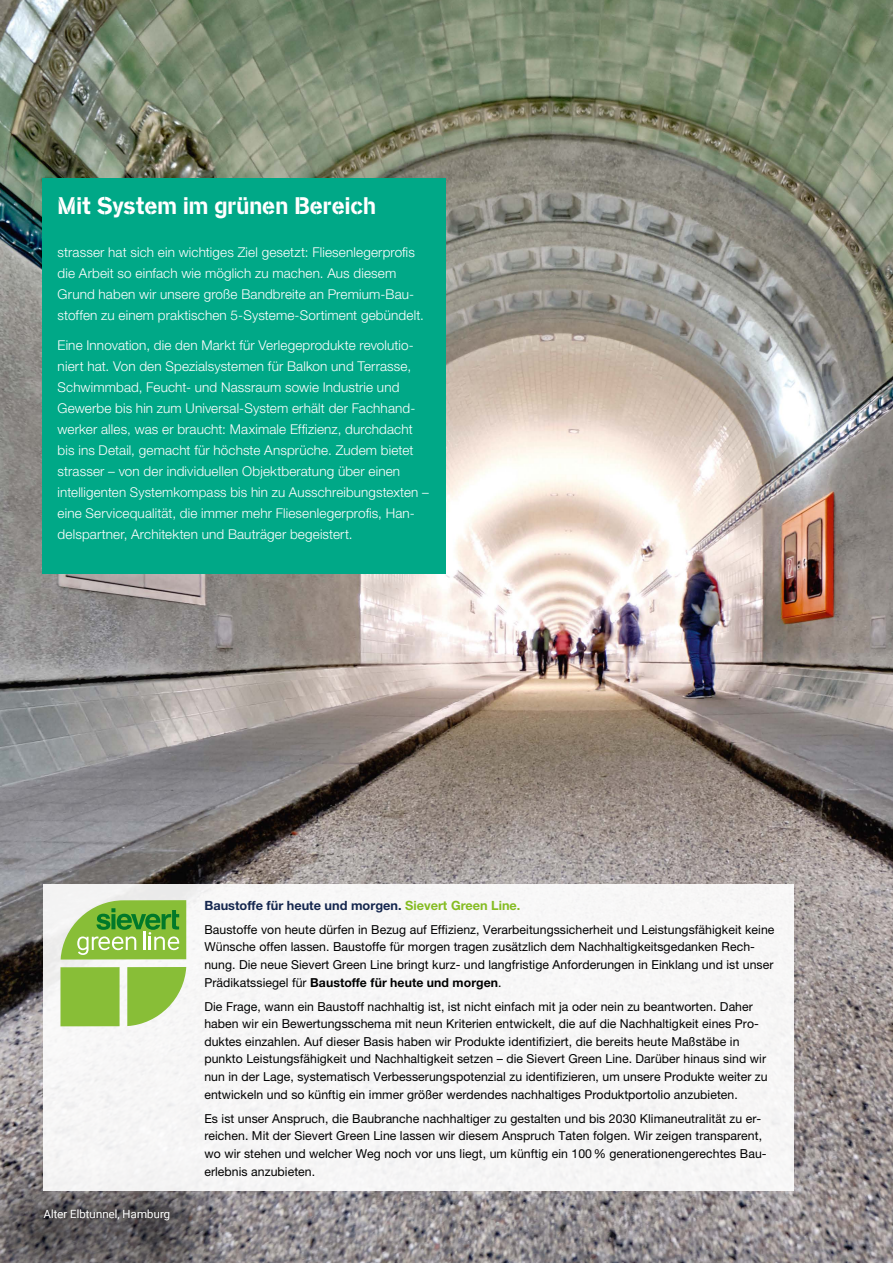
<style>
.page{position:relative;width:893px;height:1263px;background:#fff}
.page>*{position:absolute;margin:0;border:0;box-sizing:border-box;transform-origin:0 0}
.t1{font:700 24px "Standard CT Stencil";color:#fff}
.S_6-7{font:300 13.5px/21px "Helvetica Neue LT Pro";letter-spacing:.01em;color:#fff}
._18_22{font:700 12.75px "Helvetica Neue LT Pro";color:#14264e}
.Einl_Sortiment_Fließ{font:12.3px/17.7px "Helvetica Neue LT Pro";letter-spacing:.005em;color:#000}
.BU_7_5_10{font:300 11.25px "Roboto";letter-spacing:.02em;color:#fff}
.s1{color:#85bc22}
.s2{font-weight:700}
</style>
<div class="page">
<img style="left:0;top:0;width:893px;height:1263px">
<div style="left:42px;top:179px;width:404px;height:395px;background:#00a887"></div>
<svg style="left:0;top:1144px;width:226px;height:119px;background:#6c686a"></svg>
<div style="left:36px;top:1200px;width:142px;height:28px;background:#000;opacity:.75"></div>
<div style="left:43px;top:884px;width:751px;height:307px;background:#f7f6f6"></div>
<svg style="left:60px;top:900px;width:126px;height:126px"></svg>
<p class="t1" style="left:58px;top:191px;width:320px">Mit System im grünen Bereich</p>
<p class="S_6-7" style="left:58px;top:242px;width:368px">strasser hat sich ein wichtiges Ziel gesetzt: Fliesenlegerprofis die Arbeit so einfach wie möglich zu machen. Aus diesem Grund haben wir unsere große Bandbreite an Premium-Bau&shy;stoffen zu einem praktischen 5-Systeme-Sortiment gebündelt.</p>
<p class="S_6-7" style="left:58px;top:334px;width:373px">Eine Innovation, die den Markt für Verlegeprodukte revolutio&shy;niert hat. Von den Spezialsystemen für Balkon und Terrasse, Schwimmbad, Feucht- und Nassraum sowie Industrie und Gewerbe bis hin zum Universal-System erhält der Fachhand&shy;werker alles, was er braucht: Maximale Effizienz, durchdacht bis ins Detail, gemacht für höchste Ansprüche. Zudem bietet strasser – von der individuellen Objektberatung über einen intelligenten Systemkompass bis hin zu Ausschreibungstexten – eine Servicequalität, die immer mehr Fliesenlegerprofis, Han&shy;delspartner, Architekten und Bauträger begeistert.</p>
<p class="BU_7_5_10" style="left:44px;top:1206px;width:128px">Alter Elbtunnel, Hamburg</p>
<p class="_18_22" style="left:204px;top:897px;width:317px">Baustoffe für heute und morgen. <span class="s1">Sievert Green Line.</span></p>
<p class="Einl_Sortiment_Fließ" style="left:204px;top:920px;width:572px">Baustoffe von heute dürfen in Bezug auf Effizienz, Verarbeitungssicherheit und Leistungsfähigkeit keine Wünsche offen lassen. Baustoffe für morgen tragen zusätzlich dem Nachhaltigkeitsgedanken Rech&shy;nung. Die neue Sievert Green Line bringt kurz- und langfristige Anforderungen in Einklang und ist unser Prädikatssiegel für <span class="s2">Baustoffe für heute und morgen</span>.</p>
<p class="Einl_Sortiment_Fließ" style="left:204px;top:997px;width:565px">Die Frage, wann ein Baustoff nachhaltig ist, ist nicht einfach mit ja oder nein zu beantworten. Daher haben wir ein Bewertungsschema mit neun Kriterien entwickelt, die auf die Nachhaltigkeit eines Pro&shy;duktes einzahlen. Auf dieser Basis haben wir Produkte identifiziert, die bereits heute Maßstäbe in punkto Leistungsfähigkeit und Nachhaltigkeit setzen – die Sievert Green Line. Darüber hinaus sind wir nun in der Lage, systematisch Verbesserungspotenzial zu identifizieren, um unsere Produkte weiter zu entwickeln und so künftig ein immer größer werdendes nachhaltiges Produktportolio anzubieten.</p>
<p class="Einl_Sortiment_Fließ" style="left:204px;top:1109px;width:564px">Es ist unser Anspruch, die Baubranche nachhaltiger zu gestalten und bis 2030 Klimaneutralität zu er&shy;reichen. Mit der Sievert Green Line lassen wir diesem Anspruch Taten folgen. Wir zeigen transparent, wo wir stehen und welcher Weg noch vor uns liegt, um künftig ein 100% generationengerechtes Bau&shy;erlebnis anzubieten.</p>
</div>
